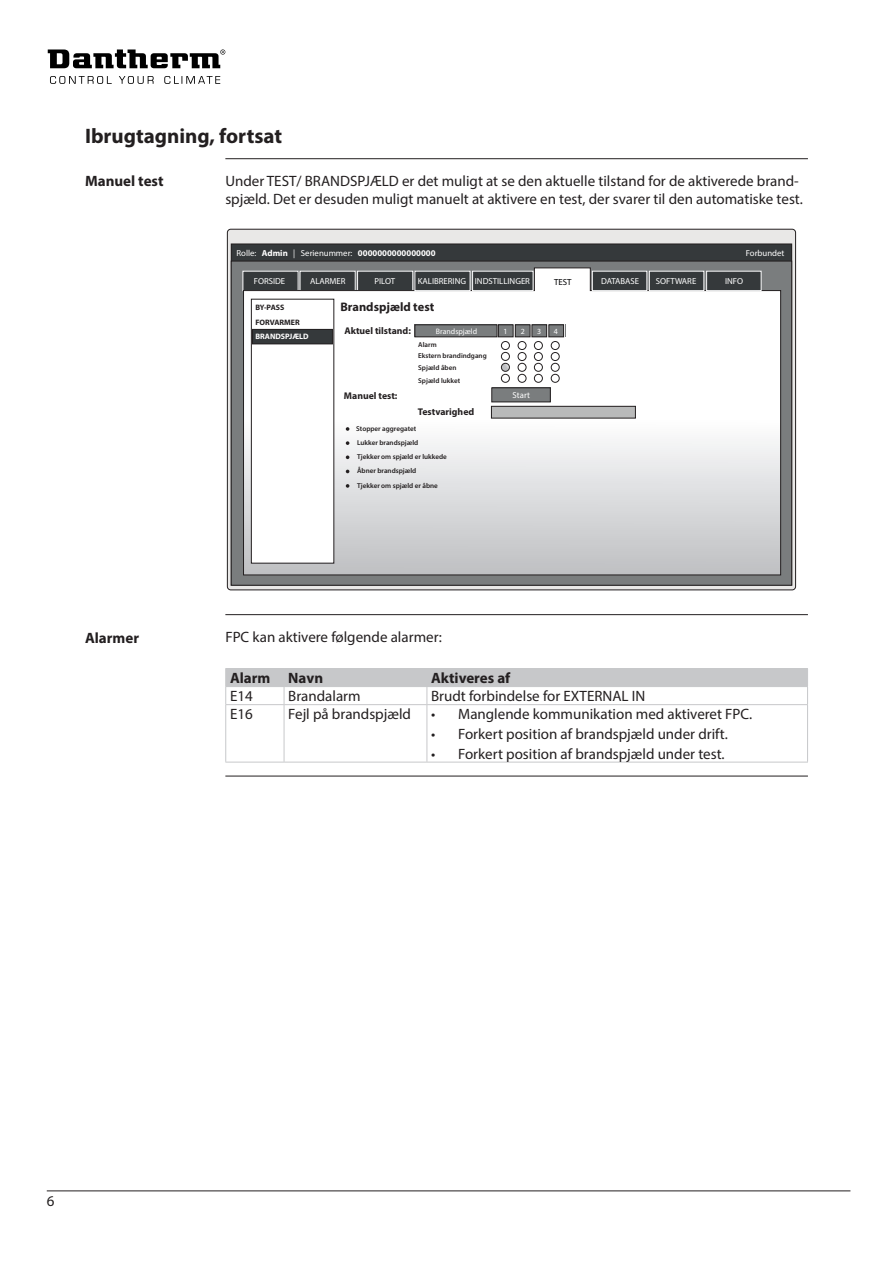
<style>
.page{position:relative;width:893px;height:1263px;background:#fff}
.page>*{position:absolute;margin:0;border:0;box-sizing:border-box;transform-origin:0 0}
.t1{font:700 21px "Myriad Pro";color:#231f20}
.t2{font:15px/18px "Myriad Pro";color:#231f20}
.t3{font:700 15px "Myriad Pro";color:#231f20}
.t4{font:700 12.45px "Myriad Pro";color:#231f20}
.t5{font:700 9.75px "Myriad Pro";color:#231f20}
.t6{font:8.85px "Myriad Pro";color:#000002}
.t7{font:8.7px "Myriad Pro";color:#fff}
.t8{font:700 8.7px "Myriad Pro";color:#fff}
.t9{font:700 7.8px/14.9px "Myriad Pro";color:#231f20}
.t10{font:7.8px "Myriad Pro";color:#fff}
.t11{font:700 7.8px "Myriad Pro";color:#fff}
.t12{font:600 7.05px/14.2px "Myriad Pro";color:#231f20}
.s1{font-weight:400}
</style>
<div class="page">
<hr style="left:225px;top:158px;width:583px;height:1px;background:#231f20">
<hr style="left:225px;top:614px;width:583px;height:1px;background:#231f20">
<hr style="left:225px;top:776px;width:583px;height:1px;background:#231f20">
<svg style="left:227px;top:229px;width:569px;height:361px;background:#c6c5c4"></svg>
<div style="left:231px;top:244px;width:561px;height:341px;background:#35393b"></div>
<div style="left:231px;top:261px;width:561px;height:324px;background:#7a7d7e"></div>
<svg style="left:243px;top:268px;width:538px;height:307px;background:#e3e3e4"></svg>
<div style="left:415px;top:271px;width:55px;height:20px;background:#35393b"></div>
<div style="left:415px;top:271px;width:55px;height:20px;border:1px solid #fbfbfc"></div>
<div style="left:473px;top:271px;width:60px;height:20px;background:#35393b"></div>
<div style="left:472px;top:271px;width:61px;height:20px;border:1px solid #fbfbfc"></div>
<div style="left:592px;top:271px;width:55px;height:20px;background:#35393b"></div>
<div style="left:592px;top:271px;width:55px;height:20px;border:1px solid #fbfbfc"></div>
<div style="left:649px;top:271px;width:55px;height:20px;background:#35393b"></div>
<div style="left:649px;top:271px;width:55px;height:20px;border:1px solid #fbfbfc"></div>
<div style="left:707px;top:271px;width:54px;height:20px;background:#35393b"></div>
<div style="left:706px;top:271px;width:55px;height:20px;border:1px solid #fbfbfc"></div>
<div style="left:251px;top:299px;width:83px;height:264px;background:#fff"></div>
<div style="left:251px;top:299px;width:83px;height:264px;border:1px solid #231f20"></div>
<div style="left:252px;top:329px;width:80px;height:15px;background:#35393b"></div>
<div style="left:252px;top:329px;width:81px;height:15px;border:1px solid #231f20"></div>
<div style="left:492px;top:388px;width:58px;height:14px;background:#7a7d7e"></div>
<div style="left:492px;top:388px;width:58px;height:14px;border:1px solid #231f20"></div>
<svg style="left:565px;top:325px;width:1px;height:12px"></svg>
<div style="left:415px;top:325px;width:82px;height:12px;background:#7a7d7e"></div>
<div style="left:415px;top:325px;width:82px;height:12px;border:1px solid #231f20"></div>
<div style="left:498px;top:325px;width:15px;height:12px;background:#7a7d7e"></div>
<div style="left:498px;top:325px;width:15px;height:12px;border:1px solid #231f20"></div>
<div style="left:515px;top:325px;width:15px;height:12px;background:#7a7d7e"></div>
<div style="left:515px;top:325px;width:15px;height:12px;border:1px solid #231f20"></div>
<div style="left:532px;top:325px;width:15px;height:12px;background:#7a7d7e"></div>
<div style="left:532px;top:325px;width:15px;height:12px;border:1px solid #231f20"></div>
<div style="left:549px;top:325px;width:15px;height:12px;background:#7a7d7e"></div>
<div style="left:549px;top:325px;width:15px;height:12px;border:1px solid #231f20"></div>
<div style="left:518px;top:341px;width:8px;height:9px;border:1px solid #231f20;border-radius:50%"></div>
<div style="left:534px;top:341px;width:8px;height:9px;border:1px solid #231f20;border-radius:50%"></div>
<div style="left:551px;top:341px;width:8px;height:9px;border:1px solid #231f20;border-radius:50%"></div>
<div style="left:518px;top:352px;width:8px;height:9px;border:1px solid #231f20;border-radius:50%"></div>
<div style="left:534px;top:352px;width:8px;height:9px;border:1px solid #231f20;border-radius:50%"></div>
<div style="left:551px;top:352px;width:8px;height:9px;border:1px solid #231f20;border-radius:50%"></div>
<svg style="left:501px;top:363px;width:8px;height:8px"></svg>
<div style="left:501px;top:363px;width:9px;height:8px;border:1px solid #231f20;border-radius:50%"></div>
<div style="left:518px;top:363px;width:8px;height:8px;border:1px solid #231f20;border-radius:50%"></div>
<div style="left:534px;top:363px;width:8px;height:8px;border:1px solid #231f20;border-radius:50%"></div>
<div style="left:551px;top:363px;width:8px;height:8px;border:1px solid #231f20;border-radius:50%"></div>
<div style="left:501px;top:352px;width:9px;height:8px;border:1px solid #231f20;border-radius:50%"></div>
<div style="left:501px;top:341px;width:9px;height:9px;border:1px solid #231f20;border-radius:50%"></div>
<div style="left:518px;top:374px;width:8px;height:8px;border:1px solid #231f20;border-radius:50%"></div>
<div style="left:501px;top:374px;width:9px;height:8px;border:1px solid #231f20;border-radius:50%"></div>
<div style="left:534px;top:374px;width:8px;height:8px;border:1px solid #231f20;border-radius:50%"></div>
<div style="left:551px;top:374px;width:8px;height:8px;border:1px solid #231f20;border-radius:50%"></div>
<svg style="left:346px;top:427px;width:3px;height:4px"></svg>
<svg style="left:346px;top:441px;width:3px;height:4px"></svg>
<svg style="left:346px;top:455px;width:3px;height:4px"></svg>
<svg style="left:346px;top:484px;width:3px;height:4px"></svg>
<div style="left:491px;top:406px;width:144px;height:12px;background:#b9baba"></div>
<div style="left:491px;top:406px;width:144px;height:12px;border:1px solid #231f20"></div>
<hr style="left:225px;top:704px;width:59px;height:1px;background:#c7c8ca">
<hr style="left:225px;top:705px;width:1px;height:57px;background:#c7c8ca">
<hr style="left:284px;top:704px;width:143px;height:1px;background:#c7c8ca">
<hr style="left:284px;top:705px;width:1px;height:57px;background:#c7c8ca">
<hr style="left:427px;top:704px;width:381px;height:1px;background:#c7c8ca">
<hr style="left:807px;top:705px;width:1px;height:57px;background:#c7c8ca">
<hr style="left:225px;top:762px;width:59px;height:1px;background:#c7c8ca">
<hr style="left:284px;top:762px;width:143px;height:1px;background:#c7c8ca">
<hr style="left:427px;top:762px;width:381px;height:1px;background:#c7c8ca">
<svg style="left:225px;top:668px;width:583px;height:36px"></svg>
<hr style="left:427px;top:705px;width:1px;height:57px;background:#c7c8ca">
<svg style="left:50px;top:76px;width:170px;height:8px"></svg>
<svg style="left:48px;top:49px;width:177px;height:19px"></svg>
<hr style="left:47px;top:1190px;width:803px;height:1px;background:#231f20">
<h1 class="t1" style="left:85px;top:123px;width:199px">Ibrugtagning, fortsat</h1>
<p class="t2" style="left:225px;top:171px;width:579px">Under TEST/ BRANDSPJÆLD er det muligt at se den aktuelle tilstand for de aktiverede brand&shy;spjæld. Det er desuden muligt manuelt at aktivere en test, der svarer til den automatiske test.</p>
<p class="t3" style="left:85px;top:171px;width:80px">Manuel test</p>
<p class="t8" style="left:237px;top:247px;width:201px"><span class="s1">Rolle:</span> Admin <span class="s1">| Serienummer:</span> 0000000000000000</p>
<p class="t7" style="left:254px;top:276px;width:33px">FORSIDE</p>
<p class="t7" style="left:310px;top:276px;width:37px">ALARMER</p>
<p class="t7" style="left:375px;top:276px;width:22px">PILOT</p>
<p class="t7" style="left:418px;top:276px;width:114px">KALIBRERING INDSTILLINGER</p>
<p class="t6" style="left:554px;top:276px;width:19px">TEST</p>
<p class="t7" style="left:601px;top:276px;width:40px">DATABASE</p>
<p class="t7" style="left:656px;top:276px;width:42px">SOFTWARE</p>
<p class="t7" style="left:725px;top:276px;width:20px">INFO</p>
<p class="t9" style="left:255px;top:299px;width:46px">BY-PASS<br>FORVARMER</p>
<p class="t11" style="left:255px;top:331px;width:55px">BRANDSPJÆLD</p>
<p class="t7" style="left:746px;top:248px;width:40px">Forbundet</p>
<p class="t4" style="left:340px;top:299px;width:95px">Brandspjæld test</p>
<p class="t5" style="left:344px;top:324px;width:68px">Aktuel tilstand:</p>
<p class="t10" style="left:436px;top:326px;width:43px">Brandspjæld</p>
<p class="t10" style="left:504px;top:326px;width:6px">1</p>
<p class="t10" style="left:521px;top:326px;width:6px">2</p>
<p class="t10" style="left:537px;top:326px;width:6px">3</p>
<p class="t10" style="left:554px;top:326px;width:6px">4</p>
<p class="t3" style="left:85px;top:628px;width:56px">Alarmer</p>
<p class="t5" style="left:344px;top:389px;width:55px">Manuel test:</p>
<p class="t12" style="left:418px;top:339px;width:70px;line-height:10.9px">Alarm<br>Ekstern brandindgang</p>
<p class="t12" style="left:418px;top:361px;width:43px;line-height:12.8px">Spjæld åben<br>Spjæld lukket</p>
<p class="t5" style="left:418px;top:406px;width:58px">Testvarighed</p>
<p class="t12" style="left:356px;top:421px;width:92px">Stopper aggregatet<br>Lukker brandspjæld<br>Tjekker om spjæld er lukkede<br>Åbner brandspjæld<br>Tjekker om spjæld er åbne</p>
<p class="t7" style="left:513px;top:390px;width:19px">Start</p>
<p class="t2" style="left:225px;top:627px;width:218px">FPC kan aktivere følgende alarmer:</p>
<p class="t3" style="left:230px;top:668px;width:95px">Alarm Navn</p>
<p class="t3" style="left:431px;top:668px;width:81px">Aktiveres af</p>
<p class="t2" style="left:230px;top:687px;width:24px">E14</p>
<p class="t2" style="left:288px;top:687px;width:74px">Brandalarm</p>
<p class="t2" style="left:431px;top:687px;width:216px">Brudt forbindelse for EXTERNAL IN</p>
<p class="t2" style="left:230px;top:705px;width:24px">E16</p>
<p class="t2" style="left:288px;top:705px;width:124px">Fejl på brandspjæld</p>
<p class="t2" style="left:431px;top:705px;width:323px">• Manglende kommunikation med aktiveret FPC.</p>
<p class="t2" style="left:431px;top:725px;width:298px">• Forkert position af brandspjæld under drift.</p>
<p class="t2" style="left:431px;top:744px;width:295px">• Forkert position af brandspjæld under test.</p>
<p class="t2" style="left:47px;top:1192px;width:9px">6</p>
</div>
